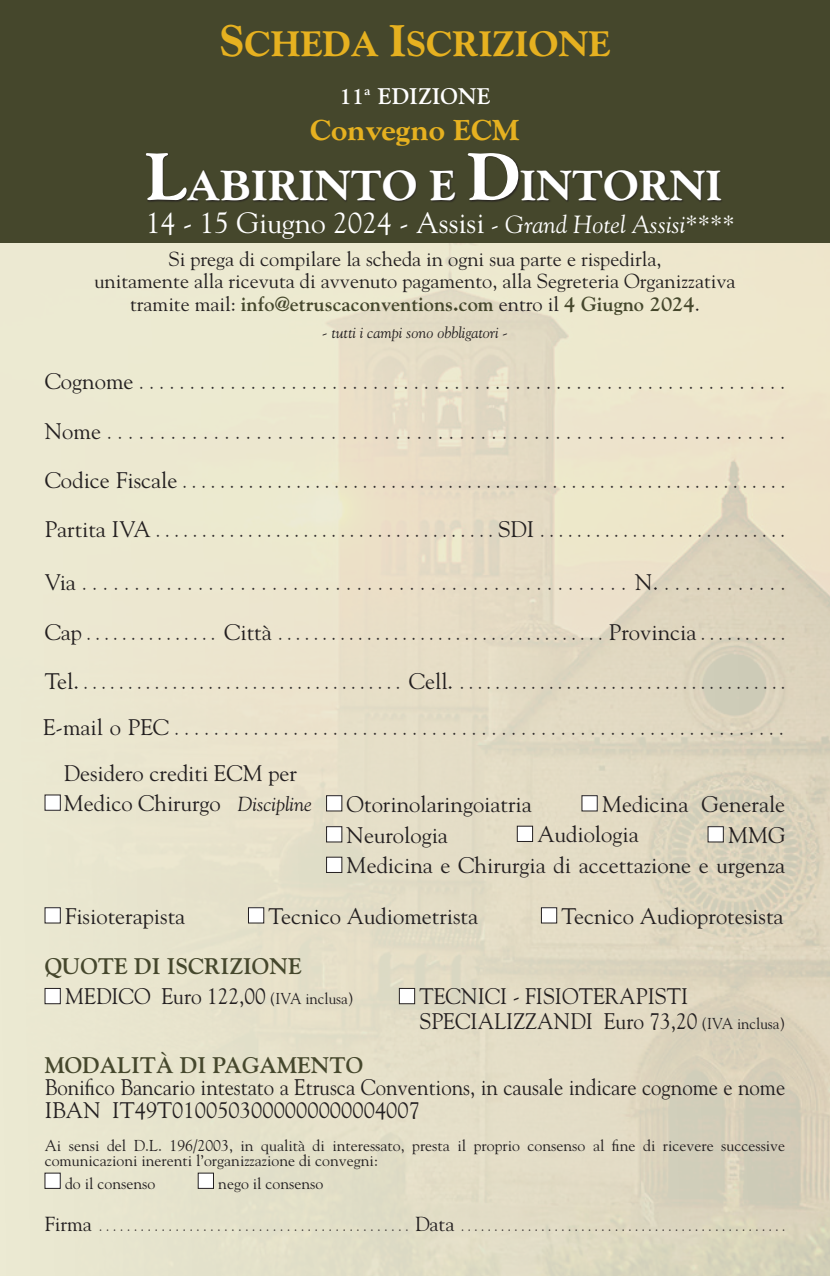
<style>
.page{position:relative;width:830px;height:1276px;background:#fff}
.page>*{position:absolute;margin:0;border:0;box-sizing:border-box;transform-origin:0 0}
.t1{font:800 42.75px "Goudy";color:#fff}
.t2{font:800 36px "Goudy";color:#e6b120}
.t3{font:29.25px "Goudy";color:#fff}
.t4{font:800 29.25px "Goudy";color:#e6b120}
.t5{font:22.5px "Goudy";color:#231f20}
.t6{font:22.5px "Goudy";color:#231f20;scale:.95 1}
.t7{font:22.5px "Goudy";color:#231f20;scale:.92 1}
.t8{font:700 22.5px "Goudy";color:#45472c}
.t9{font:700 22.5px "Goudy";color:#fff}
.t10{font:20.25px "Goudy";color:#231f20}
.t11{font:700 20.25px "Goudy";color:#45472c}
.t12{font:18px "Goudy";color:#231f20}
.t13{font:15.75px/15.8px "Goudy";color:#231f20}
.t14{font:italic 15.75px "Goudy";color:#231f20}
.t15{font:13.5px "Goudy";color:#231f20;scale:.9 1}
.s1{font-size:45px}
.s2{font-size:67.5px}
.s3{font-size:24.75px}
.s4{font-style:italic;font-size:24.75px}
.s5{font-weight:400;color:#231f20}
.s6{font-size:22.5px}
.s7{font-style:italic;font-size:20.25px}
.s8{font-size:15.75px}
.s9{font-size:20.25px}
</style>
<div class="page">
<img style="left:0;top:242px;width:829px;height:1034px">
<div style="left:0;top:0;width:829px;height:242px;background:#45472c"></div>
<div style="left:146px;top:153px;width:577px;height:50px;background:#231f20;opacity:.75"></div>
<div style="left:326px;top:857px;width:15px;height:15px;background:#fff"></div>
<div style="left:326px;top:857px;width:16px;height:16px;border:1px solid #231f20"></div>
<div style="left:326px;top:795px;width:15px;height:16px;background:#fff"></div>
<div style="left:326px;top:795px;width:16px;height:16px;border:1px solid #231f20"></div>
<div style="left:581px;top:795px;width:16px;height:16px;background:#fff"></div>
<div style="left:581px;top:795px;width:16px;height:16px;border:1px solid #231f20"></div>
<div style="left:517px;top:826px;width:15px;height:15px;background:#fff"></div>
<div style="left:516px;top:826px;width:16px;height:16px;border:1px solid #231f20"></div>
<div style="left:326px;top:826px;width:15px;height:16px;background:#fff"></div>
<div style="left:326px;top:826px;width:16px;height:16px;border:1px solid #231f20"></div>
<div style="left:707px;top:826px;width:16px;height:16px;background:#fff"></div>
<div style="left:45px;top:795px;width:15px;height:15px;background:#fff"></div>
<div style="left:45px;top:794px;width:16px;height:16px;border:1px solid #231f20"></div>
<div style="left:45px;top:907px;width:15px;height:16px;background:#fff"></div>
<div style="left:45px;top:907px;width:16px;height:16px;border:1px solid #231f20"></div>
<div style="left:248px;top:907px;width:15px;height:16px;background:#fff"></div>
<div style="left:248px;top:907px;width:16px;height:16px;border:1px solid #231f20"></div>
<div style="left:541px;top:907px;width:15px;height:16px;background:#fff"></div>
<div style="left:541px;top:907px;width:15px;height:16px;border:1px solid #231f20"></div>
<div style="left:45px;top:988px;width:15px;height:15px;background:#fff"></div>
<div style="left:45px;top:988px;width:16px;height:16px;border:1px solid #231f20"></div>
<div style="left:399px;top:988px;width:15px;height:15px;background:#fff"></div>
<div style="left:399px;top:988px;width:16px;height:16px;border:1px solid #231f20"></div>
<div style="left:45px;top:1173px;width:15px;height:15px;background:#fff"></div>
<div style="left:198px;top:1173px;width:15px;height:15px;background:#fff"></div>
<div style="left:198px;top:1172px;width:16px;height:16px;border:1px solid #231f20"></div>
<p class="t2" style="left:219px;top:23px;width:392px"><span class="s1">S</span>CHEDA <span class="s1">I</span>SCRIZIONE</p>
<p class="t9" style="left:339px;top:82px;width:153px">11<sup>a</sup> EDIZIONE</p>
<p class="t4" style="left:310px;top:113px;width:211px">Convegno ECM</p>
<p class="t1" style="left:145px;top:160px;width:577px"><span class="s2">L</span>ABIRINTO E <span class="s2">D</span>INTORNI</p>
<p class="t3" style="left:146px;top:205px;width:590px">14 - 15 Giugno 2024 - Assisi <span class="s3">-</span> <span class="s4">Grand Hotel Assisi****</span></p>
<p class="t10" style="left:168px;top:246px;width:494px">Si prega di compilare la scheda in ogni sua parte e rispedirla,</p>
<p class="t10" style="left:94px;top:268px;width:642px">unitamente alla ricevuta di avvenuto pagamento, alla Segreteria Organizzativa</p>
<p class="t11" style="left:130px;top:291px;width:571px"><span class="s5">tramite mail:</span> info@etruscaconventions.com <span class="s5">entro il</span> 4 Giugno 2024<span class="s5">.</span></p>
<p class="t14" style="left:322px;top:323px;width:187px">- tutti i campi sono obbligatori -</p>
<p class="t12" style="left:45px;top:372px;width:741px"><span class="s6">Cognome</span> . . . . . . . . . . . . . . . . . . . . . . . . . . . . . . . . . . . . . . . . . . . . . . . . . . . . . . . . . . . . . . . .</p>
<p class="t12" style="left:45px;top:421px;width:741px"><span class="s6">Nome</span> . . . . . . . . . . . . . . . . . . . . . . . . . . . . . . . . . . . . . . . . . . . . . . . . . . . . . . . . . . . . . . . .</p>
<p class="t12" style="left:45px;top:470px;width:741px"><span class="s6">Codice Fiscale</span> . . . . . . . . . . . . . . . . . . . . . . . . . . . . . . . . . . . . . . . . . . . . . . . . . . . . . . . . . . . . . . . .</p>
<p class="t12" style="left:45px;top:520px;width:741px"><span class="s6">Partita IVA</span> . . . . . . . . . . . . . . . . . . . . . . . . . . . . . . . . . . . . . <span class="s6">SDI</span> . . . . . . . . . . . . . . . . . . . . . . . . . . .</p>
<p class="t12" style="left:45px;top:573px;width:741px"><span class="s6">Via</span> . . . . . . . . . . . . . . . . . . . . . . . . . . . . . . . . . . . . . . . . . . . . . . . . . . . . <span class="s6">N.</span> . . . . . . . . . . . .</p>
<p class="t12" style="left:45px;top:622px;width:741px"><span class="s6">Cap</span> . . . . . . . . . . . . . . . <span class="s6">Città</span> . . . . . . . . . . . . . . . . . . . . . . . . . . . . . . . . . . . . . <span class="s6">Provincia</span> . . . . . . . . . .</p>
<p class="t12" style="left:45px;top:672px;width:742px"><span class="s6">Tel.</span> . . . . . . . . . . . . . . . . . . . . . . . . . . . . . . . . . . . . <span class="s6">Cell.</span> . . . . . . . . . . . . . . . . . . . . . . . . . . . . . . . . . . . . .</p>
<p class="t12" style="left:43px;top:718px;width:741px"><span class="s6">E-mail o PEC</span> . . . . . . . . . . . . . . . . . . . . . . . . . . . . . . . . . . . . . . . . . . . . . . . . . . . . . . . . . . . . . .</p>
<p class="t5" style="left:64px;top:759px;width:235px">Desidero crediti ECM per</p>
<p class="t5" style="left:64px;top:789px;width:249px">Medico Chirurgo <span class="s7">Discipline</span></p>
<p class="t5" style="left:346px;top:790px;width:186px">Otorinolaringoiatria</p>
<p class="t5" style="left:601px;top:790px;width:185px">Medicina Generale</p>
<p class="t5" style="left:346px;top:821px;width:103px">Neurologia</p>
<p class="t5" style="left:537px;top:820px;width:103px">Audiologia</p>
<p class="t5" style="left:727px;top:821px;width:59px">MMG</p>
<p class="t5" style="left:346px;top:851px;width:440px">Medicina e Chirurgia di accettazione e urgenza</p>
<p class="t5" style="left:65px;top:902px;width:121px">Fisioterapista</p>
<p class="t5" style="left:268px;top:902px;width:211px">Tecnico Audiometrista</p>
<p class="t5" style="left:561px;top:902px;width:223px">Tecnico Audioprotesista</p>
<p class="t8" style="left:45px;top:953px;width:258px">QUOTE DI ISCRIZIONE</p>
<p class="t6" style="left:65px;top:982px;width:305px">MEDICO Euro 122,00 <span class="s8">(IVA inclusa)</span></p>
<p class="t6" style="left:419px;top:982px;width:284px">TECNICI - FISIOTERAPISTI</p>
<p class="t6" style="left:419px;top:1007px;width:386px">SPECIALIZZANDI Euro 73,20 <span class="s8">(IVA inclusa)</span></p>
<p class="t8" style="left:45px;top:1051px;width:320px">MODALITÀ DI PAGAMENTO</p>
<p class="t7" style="left:45px;top:1073px;width:806px">Bonifico Bancario intestato a Etrusca Conventions, in causale indicare cognome e nome</p>
<p class="t5" style="left:45px;top:1096px;width:377px">IBAN IT49T0100503000000000004007</p>
<p class="t13" style="left:45px;top:1136px;width:741px">Ai sensi del D.L. 196/2003, in qualità di interessato, presta il proprio consenso al fine di ricevere successive comunicazioni inerenti l’organizzazione di convegni:</p>
<p class="t13" style="left:65px;top:1175px;width:92px">do il consenso</p>
<p class="t13" style="left:218px;top:1175px;width:106px">nego il consenso</p>
<p class="t15" style="left:45px;top:1218px;width:405px"><span class="s9">Firma</span> . . . . . . . . . . . . . . . . . . . . . . . . . . . . . . . . . . . . . . . . . . . . .</p>
<p class="t15" style="left:415px;top:1218px;width:412px"><span class="s9">Data</span> . . . . . . . . . . . . . . . . . . . . . . . . . . . . . . . . . . . . . . . . . . . . . . . . .</p>
</div>
